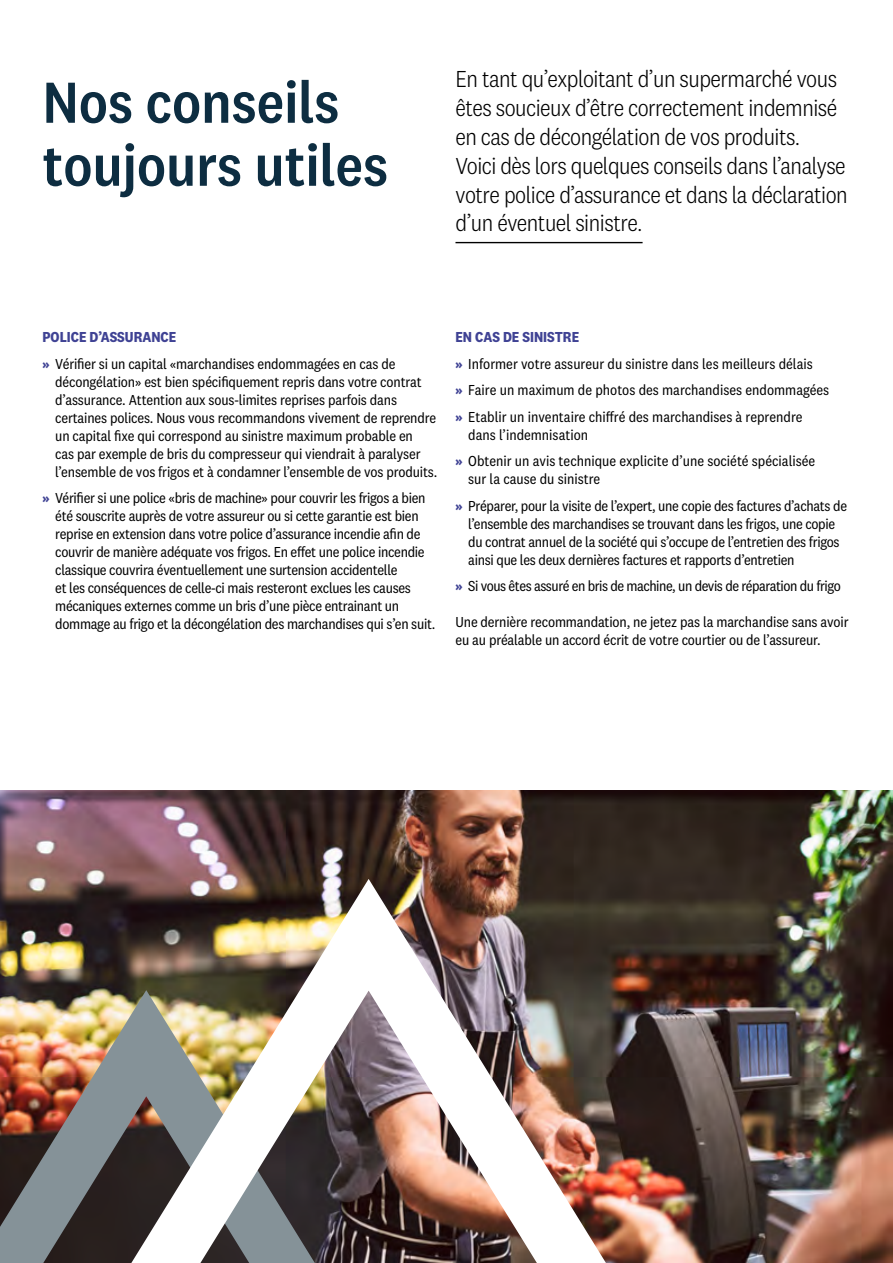
<style>
.page{position:relative;width:893px;height:1263px;background:#fff}
.page>*{position:absolute;margin:0;border:0;box-sizing:border-box;transform-origin:0 0}
.t1{font:500 60px/63px "National 2 Narrow";color:#0d2d41}
.t2{font:300 24px/28.8px "National 2 Narrow";letter-spacing:-.02em;color:#000}
.t3{font:15px/18px "National 2 Narrow";letter-spacing:-.01em;color:#000}
.t4{font:15px "National 2 Narrow";letter-spacing:-.03em;color:#000}
.s1{font-weight:700;color:#3f4294}
</style>
<div class="page">
<hr style="left:455px;top:242px;width:188px;height:1px;background:#000">
<img style="left:0;top:791px;width:893px;height:472px">
<img style="left:0;top:990px;width:131px;height:273px">
<img style="left:131px;top:879px;width:475px;height:384px">
<h1 class="t1" style="left:43px;top:70px;width:347px">Nos conseils toujours utiles</h1>
<p class="t2" style="left:455px;top:65px;width:394px">En tant qu’exploitant d’un supermarché vous êtes soucieux d’être correctement indemnisé en cas de décongélation de vos produits.<br>Voici dès lors quelques conseils dans l’analyse votre police d’assurance et dans la déclaration d’un éventuel sinistre.</p>
<p class="t3" style="left:43px;top:324px;width:354px;line-height:26.5px"><span class="s1">POLICE D’ASSURANCE<br>»</span> Vérifier si un capital «marchandises endommagées en cas de</p>
<p class="t3" style="left:55px;top:372px;width:384px">décongélation» est bien spécifiquement repris dans votre contrat d’assurance. Attention aux sous-limites reprises parfois dans certaines polices. Nous vous recommandons vivement de reprendre un capital fixe qui correspond au sinistre maximum probable en<br>cas par exemple de bris du compresseur qui viendrait à paralyser l’ensemble de vos frigos et à condamner l’ensemble de vos produits.</p>
<p class="t3" style="left:55px;top:489px;width:381px;text-indent:-13px"><span class="s1">»</span> Vérifier si une police «bris de machine» pour couvrir les frigos a bien été souscrite auprès de votre assureur ou si cette garantie est bien reprise en extension dans votre police d’assurance incendie afin de couvrir de manière adéquate vos frigos. En effet une police incendie classique couvrira éventuellement une surtension accidentelle<br>et les conséquences de celle-ci mais resteront exclues les causes mécaniques externes comme un bris d’une pièce entrainant un dommage au frigo et la décongélation des marchandises qui s’en suit.</p>
<p class="t3" style="left:455px;top:324px;width:375px;line-height:26.5px"><span class="s1">EN CAS DE SINISTRE<br>»</span> Informer votre assureur du sinistre dans les meilleurs délais<br><span class="s1">»</span> Faire un maximum de photos des marchandises endommagées <span class="s1">»</span> Etablir un inventaire chiffré des marchandises à reprendre</p>
<p class="t3" style="left:455px;top:421px;width:361px;line-height:26.5px;text-indent:13px">dans l’indemnisation<br><span class="s1">»</span> Obtenir un avis technique explicite d’une société spécialisée</p>
<p class="t3" style="left:455px;top:466px;width:393px;line-height:26.5px;text-indent:13px">sur la cause du sinistre<br><span class="s1">»</span> Préparer, pour la visite de l’expert, une copie des factures d’achats de</p>
<p class="t3" style="left:468px;top:514px;width:373px">l’ensemble des marchandises se trouvant dans les frigos, une copie du contrat annuel de la société qui s’occupe de l’entretien des frigos ainsi que les deux dernières factures et rapports d’entretien</p>
<p class="t4" style="left:455px;top:578px;width:387px"><span class="s1">»</span> Si vous êtes assuré en bris de machine, un devis de réparation du frigo</p>
<p class="t3" style="left:455px;top:613px;width:395px">Une dernière recommandation, ne jetez pas la marchandise sans avoir eu au préalable un accord écrit de votre courtier ou de l’assureur.</p>
</div>
